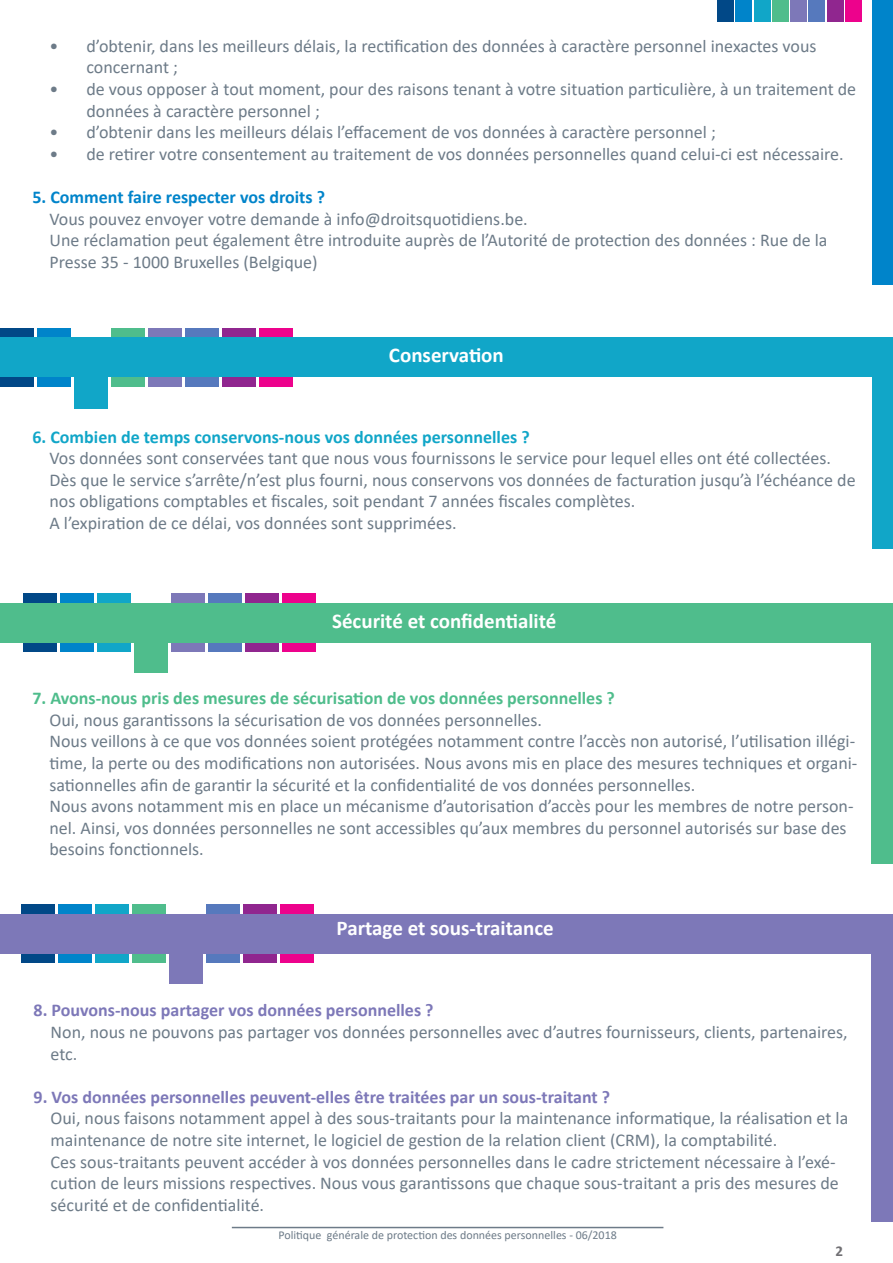
<style>
.page{position:relative;width:893px;height:1263px;background:#fff}
.page>*{position:absolute;margin:0;border:0;box-sizing:border-box;transform-origin:0 0}
.t1{font:700 21px "Calibri";color:#fff}
.t2{font:18px/21.6px "Calibri";color:#6d7b88}
.t3{font:700 18px "Calibri";color:#7d78b8}
.t4{font:700 18px "Calibri";color:#4fbd8c}
.t5{font:700 18px "Calibri";color:#11a6c8}
.t6{font:700 18px "Calibri";color:#0084ca}
.t7{font:700 15px "Calibri";color:#717074}
.t8{font:12px "Calibri";color:#6d7b88}
</style>
<div class="page">
<div style="left:37px;top:328px;width:34px;height:59px;background:#0084ca"></div>
<div style="left:74px;top:350px;width:34px;height:58px;background:#11a6c8"></div>
<div style="left:111px;top:328px;width:34px;height:59px;background:#4fbd8c"></div>
<div style="left:148px;top:328px;width:34px;height:59px;background:#7d78b8"></div>
<div style="left:185px;top:328px;width:34px;height:59px;background:#5679bd"></div>
<div style="left:222px;top:328px;width:34px;height:59px;background:#90268f"></div>
<div style="left:259px;top:328px;width:34px;height:59px;background:#ed028c"></div>
<div style="left:0;top:328px;width:34px;height:59px;background:#014887"></div>
<div style="left:0;top:337px;width:893px;height:39px;background:#11a6c8"></div>
<div style="left:872px;top:366px;width:21px;height:183px;background:#11a6c8"></div>
<div style="left:872px;top:0;width:21px;height:285px;background:#0084ca"></div>
<hr style="left:232px;top:1227px;width:431px;height:1px;background:#6d7b88">
<div style="left:60px;top:593px;width:34px;height:58px;background:#0084ca"></div>
<div style="left:97px;top:593px;width:34px;height:58px;background:#11a6c8"></div>
<div style="left:134px;top:614px;width:34px;height:59px;background:#4fbd8c"></div>
<div style="left:171px;top:593px;width:34px;height:58px;background:#7d78b8"></div>
<div style="left:208px;top:593px;width:34px;height:58px;background:#5679bd"></div>
<div style="left:245px;top:593px;width:34px;height:58px;background:#90268f"></div>
<div style="left:282px;top:593px;width:34px;height:58px;background:#ed028c"></div>
<div style="left:23px;top:593px;width:34px;height:58px;background:#014887"></div>
<div style="left:0;top:603px;width:893px;height:40px;background:#4fbd8c"></div>
<div style="left:871px;top:633px;width:22px;height:230px;background:#4fbd8c"></div>
<div style="left:735px;top:0;width:17px;height:21px;background:#0084ca"></div>
<div style="left:754px;top:0;width:16px;height:21px;background:#11a6c8"></div>
<div style="left:772px;top:0;width:17px;height:21px;background:#4fbd8c"></div>
<div style="left:790px;top:0;width:17px;height:21px;background:#7d78b8"></div>
<div style="left:808px;top:0;width:17px;height:21px;background:#5679bd"></div>
<div style="left:827px;top:0;width:16px;height:21px;background:#90268f"></div>
<div style="left:845px;top:0;width:17px;height:21px;background:#ed028c"></div>
<div style="left:717px;top:0;width:17px;height:21px;background:#014887"></div>
<div style="left:58px;top:904px;width:34px;height:58px;background:#0084ca"></div>
<div style="left:95px;top:904px;width:34px;height:58px;background:#11a6c8"></div>
<div style="left:132px;top:904px;width:34px;height:58px;background:#4fbd8c"></div>
<div style="left:169px;top:925px;width:34px;height:59px;background:#7d78b8"></div>
<div style="left:206px;top:904px;width:34px;height:58px;background:#5679bd"></div>
<div style="left:243px;top:904px;width:34px;height:58px;background:#90268f"></div>
<div style="left:280px;top:904px;width:34px;height:58px;background:#ed028c"></div>
<div style="left:21px;top:904px;width:34px;height:58px;background:#014887"></div>
<div style="left:0;top:914px;width:893px;height:40px;background:#7d78b8"></div>
<div style="left:871px;top:944px;width:22px;height:277px;background:#7d78b8"></div>
<p class="t2" style="left:86px;top:35px;width:732px;text-indent:-37px">• d’obtenir, dans les meilleurs délais, la rectification des données à caractère personnel inexactes vous concernant ;</p>
<p class="t2" style="left:86px;top:78px;width:771px;text-indent:-37px">• de vous opposer à tout moment, pour des raisons tenant à votre situation particulière, à un traitement de données à caractère personnel ;</p>
<p class="t2" style="left:49px;top:121px;width:668px">• d’obtenir dans les meilleurs délais l’effacement de vos données à caractère personnel ;</p>
<p class="t2" style="left:49px;top:143px;width:796px">• de retirer votre consentement au traitement de vos données personnelles quand celui-ci est nécessaire.</p>
<p class="t6" style="left:32px;top:184px;width:294px">5. Comment faire respecter vos droits ?</p>
<p class="t2" style="left:49px;top:207px;width:780px">Vous pouvez envoyer votre demande à info@droitsquotidiens.be.<br>Une réclamation peut également être introduite auprès de l’Autorité de protection des données : Rue de la<br>Presse 35 - 1000 Bruxelles (Belgique)</p>
<p class="t1" style="left:389px;top:340px;width:116px">Conservation</p>
<p class="t5" style="left:32px;top:424px;width:499px">6. Combien de temps conservons-nous vos données personnelles ?</p>
<p class="t2" style="left:49px;top:447px;width:808px">Vos données sont conservées tant que nous vous fournissons le service pour lequel elles ont été collectées.<br>Dès que le service s’arrête/n’est plus fourni, nous conservons vos données de facturation jusqu’à l’échéance de nos obligations comptables et fiscales, soit pendant 7 années fiscales complètes.<br>A l’expiration de ce délai, vos données sont supprimées.</p>
<p class="t1" style="left:332px;top:607px;width:226px">Sécurité et confidentialité</p>
<p class="t4" style="left:32px;top:685px;width:584px">7. Avons-nous pris des mesures de sécurisation de vos données personnelles ?</p>
<p class="t2" style="left:49px;top:708px;width:809px">Oui, nous garantissons la sécurisation de vos données personnelles.<br>Nous veillons à ce que vos données soient protégées notamment contre l’accès non autorisé, l’utilisation illégi&shy;time, la perte ou des modifications non autorisées. Nous avons mis en place des mesures techniques et organi&shy;sationnelles afin de garantir la sécurité et la confidentialité de vos données personnelles.<br>Nous avons notamment mis en place un mécanisme d’autorisation d’accès pour les membres de notre person&shy;nel. Ainsi, vos données personnelles ne sont accessibles qu’aux membres du personnel autorisés sur base des besoins fonctionnels.</p>
<p class="t1" style="left:337px;top:913px;width:219px">Partage et sous-traitance</p>
<p class="t3" style="left:34px;top:998px;width:401px">8. Pouvons-nous partager vos données personnelles ?</p>
<p class="t2" style="left:51px;top:1021px;width:799px">Non, nous ne pouvons pas partager vos données personnelles avec d’autres fournisseurs, clients, partenaires, etc.</p>
<p class="t3" style="left:34px;top:1084px;width:578px">9. Vos données personnelles peuvent-elles être traitées par un sous-traitant ?</p>
<p class="t2" style="left:51px;top:1107px;width:799px">Oui, nous faisons notamment appel à des sous-traitants pour la maintenance informatique, la réalisation et la maintenance de notre site internet, le logiciel de gestion de la relation client (CRM), la comptabilité.<br>Ces sous-traitants peuvent accéder à vos données personnelles dans le cadre strictement nécessaire à l’exé&shy;cution de leurs missions respectives. Nous vous garantissons que chaque sous-traitant a pris des mesures de sécurité et de confidentialité.</p>
<p class="t8" style="left:278px;top:1227px;width:340px">Politique générale de protection des données personnelles - 06/2018</p>
<p class="t7" style="left:836px;top:1240px;width:9px">2</p>
</div>
